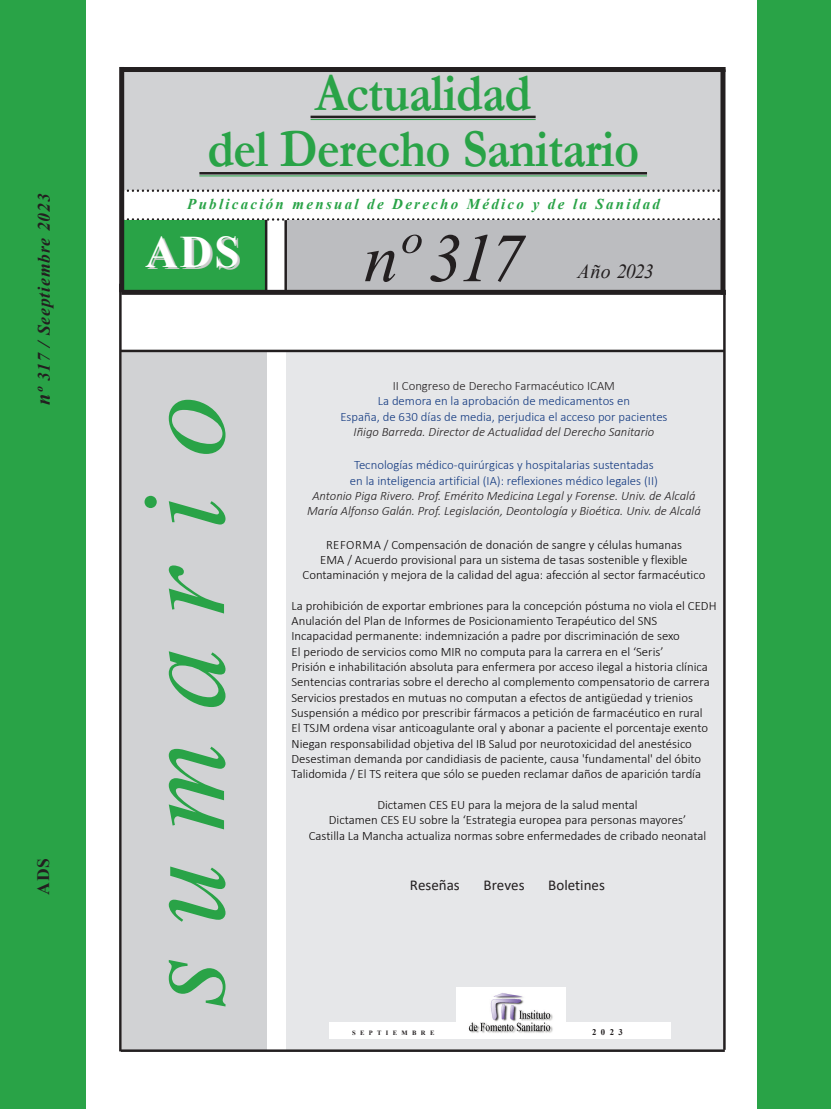
<style>
.page{position:relative;width:831px;height:1109px;background:#fff}
.page>*{position:absolute;margin:0;border:0;box-sizing:border-box;transform-origin:0 0}
.t1{font:italic 125px "Times New Roman";letter-spacing:.25em;color:#29a347}
.t2{font:italic 68.75px "Times New Roman";color:#231f20}
.t3{font:700 53.75px "Garamond";letter-spacing:-.015em;color:#29a347;scale:.9 1}
.t4{font:700 45px "Times New Roman";color:#fff}
.t5{font:italic 20px "Times New Roman";letter-spacing:-.05em;color:#231f20}
.t6{font:italic 700 17.5px "Times New Roman";letter-spacing:.05em;color:#231f20}
.t7{font:700 17.5px "Times New Roman";color:#231f20}
.t8{font:italic 700 15px "Times New Roman";letter-spacing:.15em;color:#29a347}
.t9{font:15px "Calibri";color:#231f20}
.t10{font:300 12.75px "Calibri";color:#080505}
.t11{font:300 12.75px "Calibri";color:#113880}
.t12{font:italic 300 12.75px "Calibri";color:#231f20}
.t13{font:300 12.75px "Calibri";color:#231f20}
.t14{font:700 8.75px "Times New Roman";color:#231f20}
.t15{font:700 6.5px "Times New Roman";letter-spacing:.665em;color:#231f20}
.s1{font-size:20px}
</style>
<div class="page">
<div style="left:122px;top:68px;width:602px;height:122px;background:#d1d2d4"></div>
<div style="left:0;top:0;width:86px;height:1108px;background:#29a347"></div>
<svg style="left:124px;top:189px;width:596px;height:3px"></svg>
<svg style="left:124px;top:218px;width:596px;height:3px"></svg>
<div style="left:122px;top:220px;width:143px;height:72px;background:#29a347"></div>
<div style="left:122px;top:351px;width:144px;height:698px;background:#d1d2d4"></div>
<div style="left:286px;top:350px;width:438px;height:699px;background:#e6e7e9"></div>
<div style="left:286px;top:220px;width:438px;height:72px;background:#bcbdc0"></div>
<div style="left:121px;top:290px;width:605px;height:5px;background:#231f20"></div>
<div style="left:119px;top:67px;width:5px;height:225px;background:#231f20"></div>
<hr style="left:265px;top:220px;width:2px;height:71px;background:#231f20">
<hr style="left:284px;top:220px;width:3px;height:71px;background:#231f20">
<hr style="left:120px;top:349px;width:604px;height:3px;background:#231f20">
<hr style="left:119px;top:284px;width:3px;height:767px;background:#231f20">
<hr style="left:310px;top:116px;width:225px;height:2px;background:#231f20">
<hr style="left:310px;top:119px;width:225px;height:1px;background:#29a347">
<hr style="left:199px;top:172px;width:448px;height:2px;background:#231f20">
<hr style="left:199px;top:175px;width:448px;height:1px;background:#29a347">
<div style="left:456px;top:986px;width:110px;height:52px;background:#fff"></div>
<img style="left:468px;top:993px;width:85px;height:40px">
<div style="left:329px;top:1021px;width:128px;height:16px;background:#fff"></div>
<div style="left:564px;top:1021px;width:106px;height:17px;background:#fff"></div>
<div style="left:122px;top:67px;width:603px;height:5px;background:#231f20"></div>
<div style="left:720px;top:69px;width:5px;height:225px;background:#231f20"></div>
<div style="left:756px;top:0;width:75px;height:1108px;background:#29a347"></div>
<hr style="left:723px;top:293px;width:2px;height:756px;background:#231f20">
<hr style="left:121px;top:1049px;width:603px;height:2px;background:#231f20">
<p class="t6" style="left:34px;top:405px;width:213px;rotate:-90deg"><span class="s1">n</span>º 317 / Seeptiembre 2023</p>
<p class="t7" style="left:34px;top:894px;width:38px;rotate:-90deg">ADS</p>
<p class="t3" style="left:315px;top:63px;width:242px">Actualidad</p>
<p class="t3" style="left:207px;top:120px;width:481px">del Derecho Sanitario</p>
<p class="t8" style="left:187px;top:195px;width:474px">Publicación mensual de Derecho Médico y de la Sanidad</p>
<p class="t4" style="left:145px;top:226px;width:96px">ADS</p>
<p class="t2" style="left:364px;top:220px;width:162px">nº 317</p>
<p class="t5" style="left:577px;top:260px;width:78px">Año 2023</p>
<p class="t1" style="left:113px;top:1005px;width:611px;rotate:-90deg">sumario</p>
<p class="t13" style="left:393px;top:380px;width:224px">II Congreso de Derecho Farmacéutico ICAM</p>
<p class="t11" style="left:378px;top:396px;width:254px">La demora en la aprobación de medicamentos en</p>
<p class="t11" style="left:340px;top:411px;width:329px">España, de 630 días de media, perjudica el acceso por pacientes</p>
<p class="t12" style="left:353px;top:426px;width:302px">Iñigo Barreda. Director de Actualidad del Derecho Sanitario</p>
<p class="t11" style="left:354px;top:459px;width:301px">Tecnologías médico-quirúrgicas y hospitalarias sustentadas</p>
<p class="t11" style="left:350px;top:475px;width:309px">en la inteligencia artificial (IA): reflexiones médico legales (II)</p>
<p class="t12" style="left:312px;top:490px;width:385px">Antonio Piga Rivero. Prof. Emérito Medicina Legal y Forense. Univ. de Alcalá</p>
<p class="t12" style="left:307px;top:505px;width:395px">María Alfonso Galán. Prof. Legislación, Deontología y Bioética. Univ. de Alcalá</p>
<p class="t10" style="left:326px;top:539px;width:357px">REFORMA / Compensación de donación de sangre y células humanas</p>
<p class="t10" style="left:320px;top:554px;width:369px">EMA / Acuerdo provisional para un sistema de tasas sostenible y flexible</p>
<p class="t10" style="left:302px;top:569px;width:404px">Contaminación y mejora de la calidad del agua: afección al sector farmacéutico</p>
<p class="t10" style="left:291px;top:600px;width:426px">La prohibición de exportar embriones para la concepción póstuma no viola el CEDH</p>
<p class="t10" style="left:291px;top:615px;width:367px">Anulación del Plan de Informes de Posicionamiento Terapéutico del SNS</p>
<p class="t10" style="left:291px;top:630px;width:390px">Incapacidad permanente: indemnización a padre por discriminación de sexo</p>
<p class="t10" style="left:291px;top:646px;width:373px">El periodo de servicios como MIR no computa para la carrera en el ‘Seris’</p>
<p class="t10" style="left:291px;top:661px;width:418px">Prisión e inhabilitación absoluta para enfermera por acceso ilegal a historia clínica</p>
<p class="t10" style="left:291px;top:676px;width:419px">Sentencias contrarias sobre el derecho al complemento compensatorio de carrera</p>
<p class="t10" style="left:291px;top:692px;width:403px">Servicios prestados en mutuas no computan a efectos de antigüedad y trienios</p>
<p class="t10" style="left:291px;top:707px;width:413px">Suspensión a médico por prescribir fármacos a petición de farmacéutico en rural</p>
<p class="t10" style="left:291px;top:722px;width:418px">El TSJM ordena visar anticoagulante oral y abonar a paciente el porcentaje exento</p>
<p class="t10" style="left:291px;top:738px;width:402px">Niegan responsabilidad objetiva del IB Salud por neurotoxicidad del anestésico</p>
<p class="t10" style="left:291px;top:753px;width:411px">Desestiman demanda por candidiasis de paciente, causa 'fundamental' del óbito</p>
<p class="t10" style="left:291px;top:768px;width:411px">Talidomida / El TS reitera que sólo se pueden reclamar daños de aparición tardía</p>
<p class="t10" style="left:377px;top:799px;width:262px">Dictamen CES EU para la mejora de la salud mental</p>
<p class="t10" style="left:329px;top:814px;width:359px">Dictamen CES EU sobre la ‘Estrategia europea para personas mayores’</p>
<p class="t10" style="left:309px;top:829px;width:399px">Castilla La Mancha actualiza normas sobre enfermedades de cribado neonatal</p>
<p class="t9" style="left:410px;top:878px;width:51px">Reseñas</p>
<p class="t9" style="left:483px;top:878px;width:42px">Breves</p>
<p class="t9" style="left:548px;top:878px;width:58px">Boletines</p>
<p class="t15" style="left:352px;top:1028px;width:84px">SEPTIEMBRE</p>
<p class="t14" style="left:592px;top:1027px;width:32px">2023</p>
</div>
